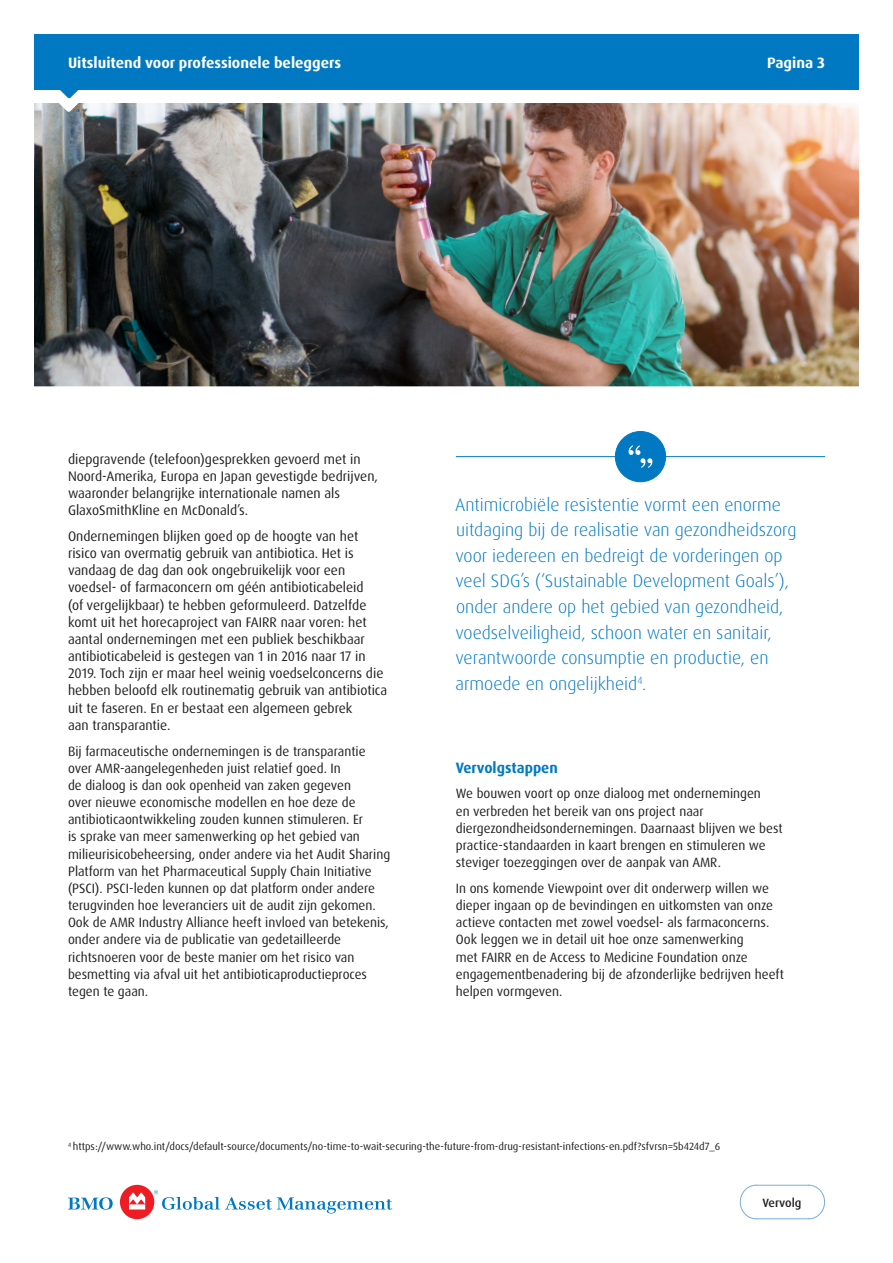
<style>
.page{position:relative;width:893px;height:1263px;background:#fff}
.page>*{position:absolute;margin:0;border:0;box-sizing:border-box;transform-origin:0 0}
.MC_body{font:300 18px/25.5px "Dax Pro";color:#0079c2}
.Header_date{font:700 15px "Dax Pro";color:#fff}
.Heading_10pt_blue__2{font:700 15px "Dax Pro";color:#0079c2}
.Header_page_no{font:700 15px "Dax Pro";color:#fff}
.Body_9pt__2mm{font:13.8px/17.1px "Dax Pro";color:#231f20}
.Body_9pt__2mm-2{font:13.5px/17.1px "Dax Pro";color:#231f20}
.Continued{font:500 12px "Dax Pro";color:#231f20}
.Body_9pt__2mm-3{font:10.5px "Dax Pro";color:#231f20}
</style>
<div class="page">
<img style="left:34px;top:112px;width:825px;height:274px">
<svg style="left:739px;top:1184px;width:86px;height:35px"></svg>
<svg style="left:68px;top:1197px;width:45px;height:13px"></svg>
<div style="left:120px;top:1185px;width:34px;height:34px;background:#ee1d23;border-radius:50%"></div>
<svg style="left:129px;top:1192px;width:16px;height:17px"></svg>
<svg style="left:154px;top:1190px;width:238px;height:23px"></svg>
<hr style="left:456px;top:456px;width:369px;height:1px;background:#0079c2">
<div style="left:615px;top:431px;width:51px;height:51px;background:#0079c2;border-radius:50%"></div>
<div style="left:615px;top:431px;width:51px;height:51px;border:1px solid #0079c2;border-radius:50%"></div>
<svg style="left:629px;top:445px;width:23px;height:23px"></svg>
<div style="left:34px;top:34px;width:825px;height:56px;background:#0079c2"></div>
<svg style="left:34px;top:90px;width:825px;height:22px"></svg>
<p class="Header_date" style="left:68px;top:53px;width:275px">Uitsluitend voor professionele beleggers</p>
<p class="Header_page_no" style="left:767px;top:53px;width:59px">Pagina 3</p>
<p class="Body_9pt__2mm" style="left:68px;top:450px;width:311px">diepgravende (telefoon)gesprekken gevoerd met in Noord-Amerika, Europa en Japan gevestigde bedrijven, waaronder belangrijke internationale namen als GlaxoSmithKline en McDonald’s.</p>
<p class="Body_9pt__2mm" style="left:68px;top:528px;width:321px">Ondernemingen blijken goed op de hoogte van het risico van overmatig gebruik van antibiotica. Het is vandaag de dag dan ook ongebruikelijk voor een voedsel- of farmaconcern om géén antibioticabeleid<br>(of vergelijkbaar) te hebben geformuleerd. Datzelfde komt uit het horecaproject van FAIRR naar voren: het aantal ondernemingen met een publiek beschikbaar antibioticabeleid is gestegen van 1 in 2016 naar 17 in 2019. Toch zijn er maar heel weinig voedselconcerns die hebben beloofd elk routinematig gebruik van antibiotica uit te faseren. En er bestaat een algemeen gebrek<br>aan transparantie.</p>
<p class="Body_9pt__2mm-2" style="left:68px;top:742px;width:324px">Bij farmaceutische ondernemingen is de transparantie over AMR-aangelegenheden juist relatief goed. In<br>de dialoog is dan ook openheid van zaken gegeven<br>over nieuwe economische modellen en hoe deze de antibioticaontwikkeling zouden kunnen stimuleren. Er<br>is sprake van meer samenwerking op het gebied van milieurisicobeheersing, onder andere via het Audit Sharing Platform van het Pharmaceutical Supply Chain Initiative (PSCI). PSCI-leden kunnen op dat platform onder andere terugvinden hoe leveranciers uit de audit zijn gekomen.<br>Ook de AMR Industry Alliance heeft invloed van betekenis, onder andere via de publicatie van gedetailleerde richtsnoeren voor de beste manier om het risico van besmetting via afval uit het antibioticaproductieproces tegen te gaan.</p>
<p class="MC_body" style="left:455px;top:492px;width:343px">Antimicrobiële resistentie vormt een enorme uitdaging bij de realisatie van gezondheidszorg voor iedereen en bedreigt de vorderingen op veel SDG’s (‘Sustainable Development Goals’), onder andere op het gebied van gezondheid, voedselveiligheid, schoon water en sanitair, verantwoorde consumptie en productie, en armoede en ongelijkheid<sup>4</sup>.</p>
<p class="Heading_10pt_blue__2" style="left:456px;top:758px;width:104px">Vervolgstappen</p>
<p class="Body_9pt__2mm-2" style="left:456px;top:785px;width:328px">We bouwen voort op onze dialoog met ondernemingen<br>en verbreden het bereik van ons project naar diergezondheidsondernemingen. Daarnaast blijven we best practice-standaarden in kaart brengen en stimuleren we steviger toezeggingen over de aanpak van AMR.</p>
<p class="Body_9pt__2mm-2" style="left:456px;top:880px;width:330px">In ons komende Viewpoint over dit onderwerp willen we dieper ingaan op de bevindingen en uitkomsten van onze actieve contacten met zowel voedsel- als farmaconcerns.<br>Ook leggen we in detail uit hoe onze samenwerking<br>met FAIRR en de Access to Medicine Foundation onze engagementbenadering bij de afzonderlijke bedrijven heeft helpen vormgeven.</p>
<p class="Body_9pt__2mm-3" style="left:68px;top:1140px;width:654px"><sup>4</sup> https://www.who.int/docs/default-source/documents/no-time-to-wait-securing-the-future-from-drug-resistant-infections-en.pdf?sfvrsn=5b424d7_6</p>
<p class="Continued" style="left:762px;top:1195px;width:41px">Vervolg</p>
</div>
